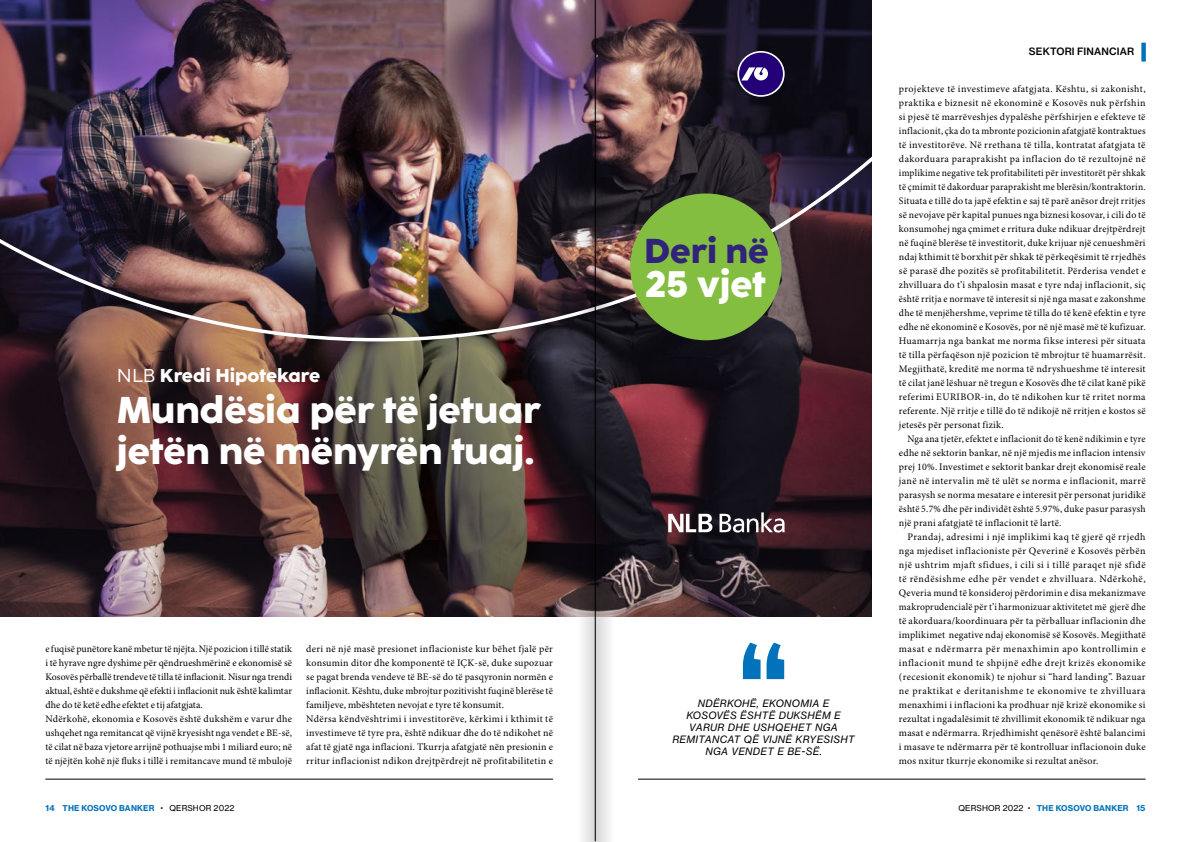
<style>
.page{position:relative;width:1191px;height:842px;background:#fff}
.page>*{position:absolute;margin:0;border:0;box-sizing:border-box;transform-origin:0 0}
.t1{font:800 37.1px/40.8px "Coco Sharp";color:#fff}
.t2{font:800 36.7px "Coco Sharp";color:#fff}
.t3{font:800 34.4px "Coco Sharp";color:#31237b}
.t4{font:800 18.6px "Coco Sharp";color:#fff}
.t5{font:10px/14px "Minion Pro";letter-spacing:.015em;color:#000}
.t6{font:10px/14px "Minion Pro";letter-spacing:.015em;color:#000;text-align:justify;scale:.96 1}
.t7{font:10px/12px "N Haas Grotesk TX Pro 56 It";letter-spacing:.035em;color:#000;text-align:center}
.t8{font:10px "N Haas Grotesk TX Pro 65 Md";letter-spacing:.015em;color:#000}
.t9{font:8px "N Haas Grotesk TX Pro 75 Bd";letter-spacing:.015em;color:#0272ba}
.s1{font-weight:400}
.s2{font-family:"Titling Gothic FB Narrow";font-weight:500;color:#000}
.s3{font-family:"N Haas Grotesk TX Pro 55 Rg";color:#000}
</style>
<div class="page">
<hr style="left:45px;top:779px;width:508px;height:1px;background:#000">
<hr style="left:638px;top:779px;width:507px;height:1px;background:#000">
<svg style="left:1141px;top:43px;width:4px;height:18px"></svg>
<img style="left:0;top:341px;width:871px;height:276px">
<svg style="left:668px;top:512px;width:116px;height:20px"></svg>
<img style="left:0;top:0;width:871px;height:341px">
<svg style="left:737px;top:51px;width:47px;height:46px"></svg>
<div style="left:739px;top:53px;width:44px;height:42px;background:#240078;border-radius:50%"></div>
<svg style="left:741px;top:67px;width:27px;height:13px"></svg>
<div style="left:630px;top:193px;width:151px;height:147px;background:#84be41;border-radius:50%"></div>
<svg style="left:743px;top:643px;width:41px;height:36px"></svg>
<svg style="left:596px;top:0;width:30px;height:842px"></svg>
<svg style="left:565px;top:0;width:30px;height:842px"></svg>
<hr style="left:595px;top:0;width:1px;height:841px;background:#000">
<h3 class="t4" style="left:117px;top:365px;width:205px"><span class="s1">NLB</span> Kredi Hipotekare</h3>
<h1 class="t1" style="left:117px;top:390px;width:425px">Mundësia për të jetuar jetën në mënyrën tuaj.</h1>
<p class="t5" style="left:45px;top:642px;width:248px">e fuqisë punëtore kanë mbetur të njëjta. Një pozicion i tillë statik i të hyrave ngre dyshime për qëndrueshmërinë e ekonomisë së Kosovës përballë trendeve të tilla të inflacionit. Nisur nga trendi aktual, është e dukshme që efekti i inflacionit nuk është kalimtar dhe do të ketë edhe efektet e tij afatgjata.<br>Ndërkohë, ekonomia e Kosovës është dukshëm e varur dhe ushqehet nga remitancat që vijnë kryesisht nga vendet e BE-së, të cilat në baza vjetore arrijnë pothuajse mbi 1 miliard euro; në të njëjtën kohë një fluks i tillë i remitancave mund të mbulojë</p>
<p class="t5" style="left:306px;top:642px;width:248px">deri në një masë presionet inflacioniste kur bëhet fjalë për konsumin ditor dhe komponentë të IÇK-së, duke supozuar se pagat brenda vendeve të BE-së do të pasqyronin normën e inflacionit. Kështu, duke mbrojtur pozitivisht fuqinë blerëse të familjeve, mbështeten nevojat e tyre të konsumit.<br>Ndërsa këndvështrimi i investitorëve, kërkimi i kthimit të investimeve të tyre pra, është ndikuar dhe do të ndikohet në afat të gjatë nga inflacioni. Tkurrja afatgjatë nën presionin e rritur inflacionist ndikon drejtpërdrejt në profitabilitetin e</p>
<h3 class="t3" style="left:644px;top:231px;width:126px">Deri në</h3>
<h2 class="t2" style="left:646px;top:263px;width:121px">25 vjet</h2>
<p class="t7" style="left:672px;top:697px;width:184px">NDËRKOHË, EKONOMIA E<br>KOSOVËS ËSHTË DUKSHËM E<br>VARUR DHE USHQEHET NGA<br>REMITANCAT QË VIJNË KRYESISHT<br>NGA VENDET E BE-SË.</p>
<p class="t8" style="left:1029px;top:45px;width:107px">SEKTORI FINANCIAR</p>
<p class="t8" style="left:1078px;top:45px;width:57px">EDITOR L</p>
<p class="t5" style="left:899px;top:82px;width:248px;text-align:justify">projekteve të investimeve afatgjata. Kështu, si zakonisht, praktika e biznesit në ekonominë e Kosovës nuk përfshin si pjesë të marrëveshjes dypalëshe përfshirjen e efekteve të inflacionit, çka do ta mbronte pozicionin afatgjatë kontraktues të investitorëve. Në rrethana të tilla, kontratat afatgjata të dakorduara paraprakisht pa inflacion do të rezultojnë në implikime negative tek profitabiliteti për investitorët për shkak të çmimit të dakorduar paraprakisht me blerësin/kontraktorin.<br>Situata e tillë do ta japë efektin e saj të parë anësor drejt rritjes së nevojave për kapital punues nga biznesi kosovar, i cili do të konsumohej nga çmimet e rritura duke ndikuar drejtpërdrejt në fuqinë blerëse të investitorit, duke krijuar një cenueshmëri ndaj kthimit të borxhit për shkak të përkeqësimit të rrjedhës së parasë dhe pozitës së profitabilitetit. Përderisa vendet e zhvilluara do t’i shpalosin masat e tyre ndaj inflacionit, siç është rritja e normave të interesit si një nga masat e zakonshme dhe të menjëhershme, veprime të tilla do të kenë efektin e tyre edhe në ekonominë e Kosovës, por në një masë më të kufizuar.<br>Huamarrja nga bankat me norma fikse interesi për situata të tilla përfaqëson një pozicion të mbrojtur të huamarrësit.<br>Megjithatë, kreditë me norma të ndryshueshme të interesit të cilat janë lëshuar në tregun e Kosovës dhe të cilat kanë pikë referimi EURIBOR-in, do të ndikohen kur të rritet norma referente. Një rritje e tillë do të ndikojë në rritjen e kostos së jetesës për personat fizik.</p>
<p class="t6" style="left:899px;top:432px;width:258px;text-indent:9px">Nga ana tjetër, efektet e inflacionit do të kenë ndikimin e tyre edhe në sektorin bankar, në një mjedis me inflacion intensiv prej 10%. Investimet e sektorit bankar drejt ekonomisë reale janë në intervalin më të ulët se norma e inflacionit, marrë parasysh se norma mesatare e interesit për personat juridikë është 5.7% dhe për individët është 5.97%, duke pasur parasysh një prani afatgjatë të inflacionit të lartë.</p>
<p class="t5" style="left:899px;top:530px;width:248px;text-align:justify;text-indent:8px">Prandaj, adresimi i një implikimi kaq të gjerë që rrjedh nga mjediset inflacioniste për Qeverinë e Kosovës përbën një ushtrim mjaft sfidues, i cili si i tillë paraqet një sfidë të rëndësishme edhe për vendet e zhvilluara. Ndërkohë, Qeveria mund të konsideroj përdorimin e disa mekanizmave makroprudencialë për t’i harmonizuar aktivitetet më gjerë dhe të akorduara/koordinuara për ta përballuar inflacionin dhe implikimet negative ndaj ekonomisë së Kosovës. Megjithatë masat e ndërmarra për menaxhimin apo kontrollimin e inflacionit mund te shpijnë edhe drejt krizës ekonomike (recesionit ekonomik) te njohur si “hard landing”. Bazuar ne praktikat e deritanishme te ekonomive te zhvilluara menaxhimi i inflacioni ka prodhuar një krizë ekonomike si rezultat i ngadalësimit të zhvillimit ekonomik të ndikuar nga masat e ndërmarra. Rrjedhimisht qenësorë është balancimi i masave te ndërmarra për të kontrolluar inflacionoin duke mos nxitur tkurrje ekonomike si rezultat anësor.</p>
<p class="t9" style="left:45px;top:803px;width:191px">14 THE KOSOVO BANKER <span class="s2">•</span> <span class="s3">QERSHOR 2022</span></p>
<p class="t9" style="left:958px;top:803px;width:188px"><span class="s3">QERSHOR 2022</span> <span class="s2">•</span> THE KOSOVO BANKER 15</p>
</div>
